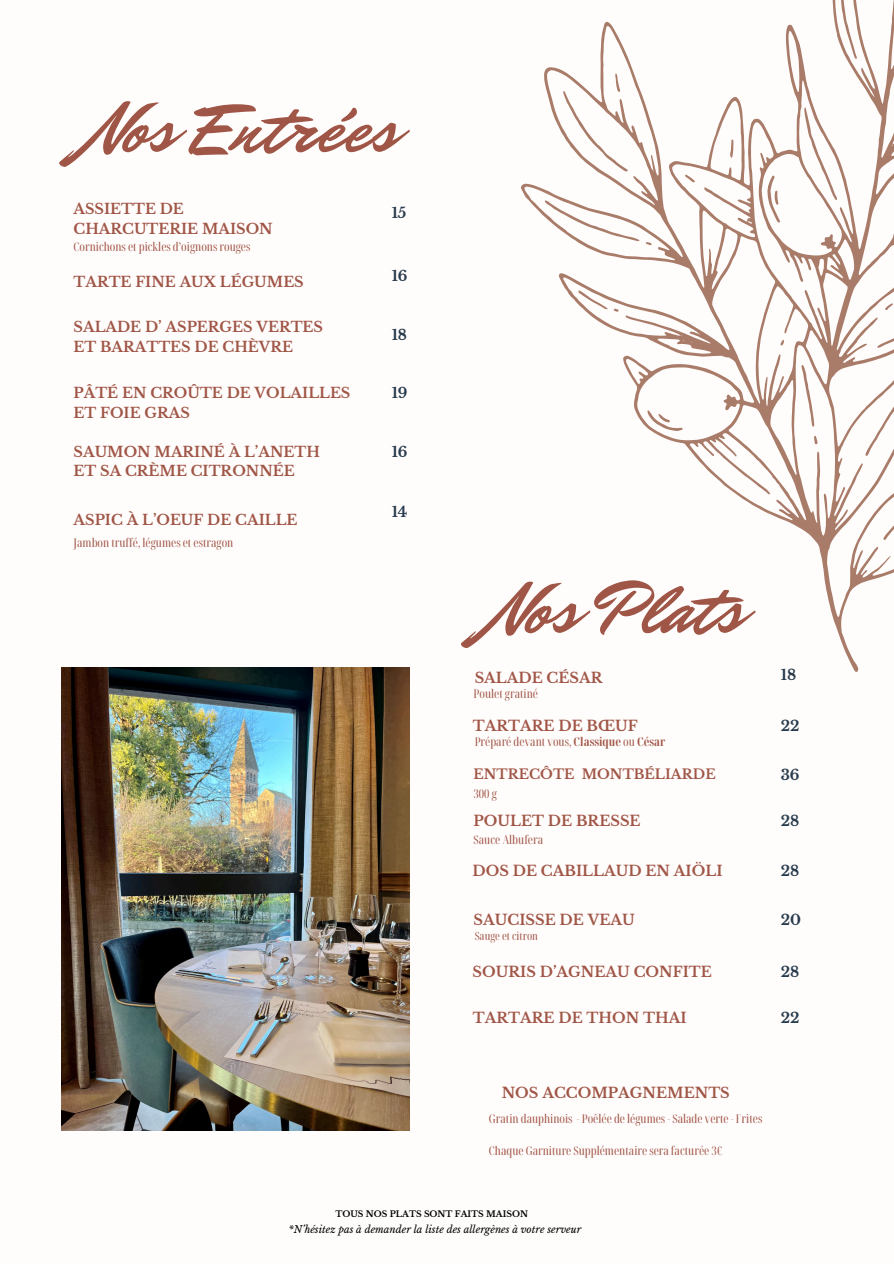
<style>
.page{position:relative;width:894px;height:1264px;background:#fff}
.page>*{position:absolute;margin:0;border:0;box-sizing:border-box;transform-origin:0 0}
.t1{font:74.7px "Mr Dafoe";color:#a05646}
.t2{font:73.95px "Mr Dafoe";color:#a05646}
.t3{font:700 14.4px/19.6px "Libre Baskerville";color:#a05646}
.t4{font:700 14.4px "Libre Baskerville";color:#273b4c}
.t5{font:700 13.5px "Libre Baskerville";color:#a05646}
.t6{font:extra-condensed 12px "Noto Serif Display";color:#a05646}
.t7{font:extra-condensed 11.25px "Noto Serif Display";color:#a05646}
.t8{font:italic 10.05px "Libre Baskerville";color:#000}
.t9{font:700 8.55px "Libre Baskerville";color:#000}
.s1{font-weight:700}
</style>
<div class="page">
<img style="left:62px;top:667px;width:348px;height:463px">
<svg style="left:521px;top:0;width:372px;height:671px"></svg>
<svg style="left:877px;top:303px;width:16px;height:45px"></svg>
<svg style="left:865px;top:365px;width:28px;height:175px"></svg>
<svg style="left:647px;top:410px;width:35px;height:21px"></svg>
<svg style="left:767px;top:176px;width:13px;height:46px"></svg>
<svg style="left:801px;top:365px;width:13px;height:61px"></svg>
<svg style="left:813px;top:436px;width:4px;height:8px"></svg>
<svg style="left:544px;top:200px;width:95px;height:41px"></svg>
<svg style="left:645px;top:242px;width:6px;height:3px"></svg>
<svg style="left:780px;top:340px;width:4px;height:5px"></svg>
<svg style="left:563px;top:73px;width:64px;height:99px"></svg>
<svg style="left:804px;top:107px;width:32px;height:93px"></svg>
<svg style="left:685px;top:175px;width:9px;height:7px"></svg>
<svg style="left:578px;top:290px;width:29px;height:19px"></svg>
<svg style="left:613px;top:308px;width:5px;height:4px"></svg>
<svg style="left:834px;top:0;width:22px;height:59px"></svg>
<svg style="left:729px;top:139px;width:4px;height:19px"></svg>
<p class="t2" style="left:87px;top:78px;width:311px">Nos Entrées</p>
<p class="t3" style="left:73px;top:199px;width:201px">ASSIETTE DE<br>CHARCUTERIE MAISON</p>
<h3 class="t4" style="left:391px;top:204px;width:16px">15</h3>
<p class="t6" style="left:73px;top:238px;width:178px">Cornichons et pickles d’oignons rouges</p>
<h2 class="t3" style="left:73px;top:272px;width:232px">TARTE FINE AUX LÉGUMES</h2>
<h2 class="t4" style="left:391px;top:267px;width:17px">16</h2>
<p class="t3" style="left:73px;top:317px;width:251px">SALADE D’ ASPERGES VERTES<br>ET BARATTES DE CHÈVRE</p>
<h2 class="t4" style="left:391px;top:326px;width:17px">18</h2>
<h3 class="t3" style="left:73px;top:383px;width:278px">PÂTÉ EN CROÛTE DE VOLAILLES<br>ET FOIE GRAS</h3>
<h1 class="t4" style="left:391px;top:384px;width:17px">19</h1>
<h2 class="t3" style="left:73px;top:442px;width:248px">SAUMON MARINÉ À L’ANETH<br>ET SA CRÈME CITRONNÉE</h2>
<h3 class="t3" style="left:73px;top:510px;width:225px">ASPIC À L’OEUF DE CAILLE</h3>
<h2 class="t6" style="left:73px;top:534px;width:161px">Jambon truffé, légumes et estragon</h2>
<p class="t4" style="left:391px;top:443px;width:17px">16</p>
<p class="t4" style="left:391px;top:502px;width:17px">14</p>
<h2 class="t1" style="left:489px;top:558px;width:255px">Nos Plats</h2>
<h1 class="t3" style="left:474px;top:667px;width:129px">SALADE CÉSAR</h1>
<p class="t4" style="left:780px;top:666px;width:17px">18</p>
<p class="t6" style="left:473px;top:685px;width:66px">Poulet gratiné</p>
<h3 class="t3" style="left:472px;top:715px;width:166px">TARTARE DE BŒUF</h3>
<p class="t4" style="left:780px;top:716px;width:20px">22</p>
<p class="t6" style="left:474px;top:733px;width:192px">Préparé devant vous, <span class="s1">Classique</span> ou <span class="s1">César</span></p>
<h3 class="t5" style="left:473px;top:766px;width:243px">ENTRECÔTE MONTBÉLIARDE</h3>
<h2 class="t6" style="left:473px;top:785px;width:25px">300 g</h2>
<p class="t4" style="left:780px;top:766px;width:20px">36</p>
<h2 class="t3" style="left:473px;top:811px;width:168px">POULET DE BRESSE</h2>
<p class="t4" style="left:780px;top:812px;width:20px">28</p>
<h3 class="t6" style="left:473px;top:831px;width:71px">Sauce Albufera</h3>
<h2 class="t3" style="left:472px;top:861px;width:251px">DOS DE CABILLAUD EN AIÖLI</h2>
<p class="t4" style="left:780px;top:862px;width:20px">28</p>
<h3 class="t3" style="left:473px;top:910px;width:163px">SAUCISSE DE VEAU</h3>
<h2 class="t4" style="left:780px;top:911px;width:22px">20</h2>
<p class="t7" style="left:474px;top:927px;width:65px">Sauge et citron</p>
<h2 class="t3" style="left:472px;top:961px;width:241px">SOURIS D’AGNEAU CONFITE</h2>
<p class="t4" style="left:780px;top:962px;width:20px">28</p>
<h2 class="t3" style="left:472px;top:1008px;width:215px">TARTARE DE THON THAI</h2>
<h3 class="t4" style="left:780px;top:1008px;width:20px">22</h3>
<h2 class="t3" style="left:501px;top:1083px;width:229px">NOS ACCOMPAGNEMENTS</h2>
<h2 class="t6" style="left:489px;top:1109px;width:275px">Gratin dauphinois - Poêlée de légumes - Salade verte - Frites</h2>
<h3 class="t6" style="left:489px;top:1141px;width:234px">Chaque Garniture Supplémentaire sera facturée 3€</h3>
<h2 class="t9" style="left:335px;top:1208px;width:194px">TOUS NOS PLATS SONT FAITS MAISON</h2>
<p class="t8" style="left:288px;top:1222px;width:294px">*N’hésitez pas à demander la liste des allergènes à votre serveur</p>
</div>
